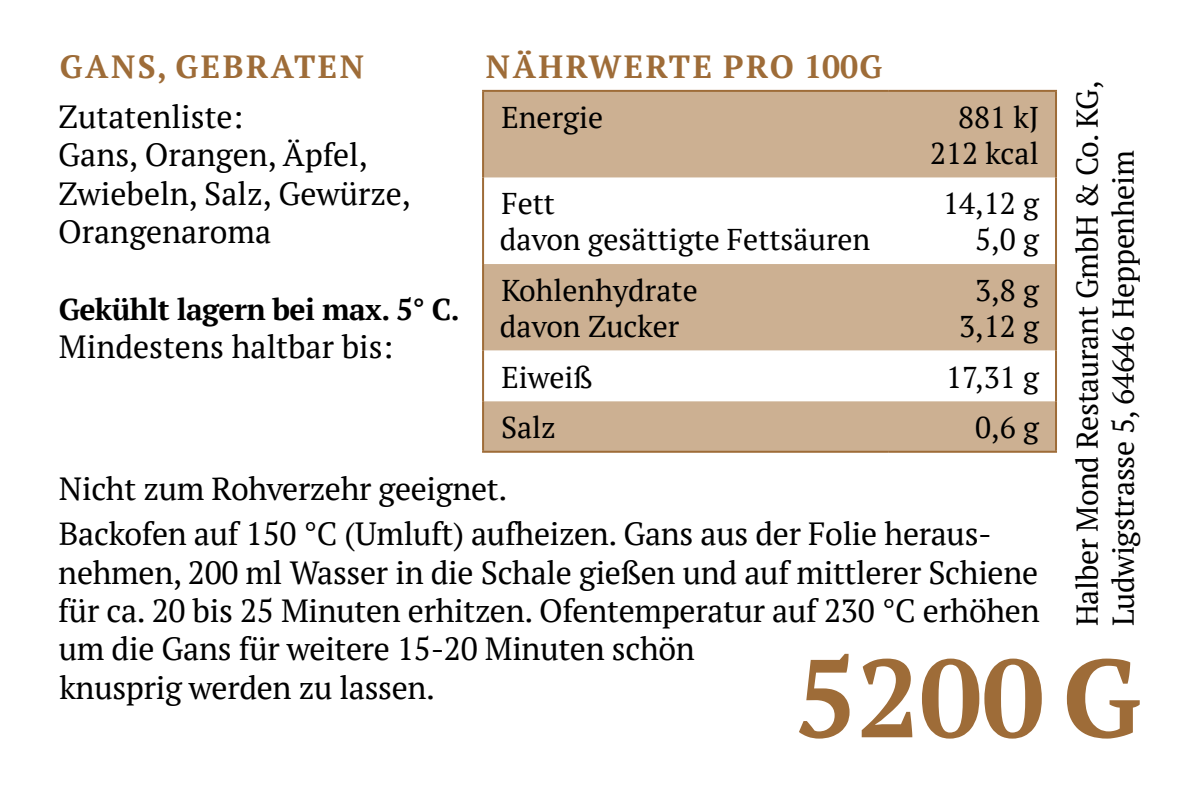
<style>
.page{position:relative;width:1191px;height:794px;background:#fff}
.page>*{position:absolute;margin:0;border:0;box-sizing:border-box;transform-origin:0 0}
.t1{font:700 110.4px "PT Serif";color:#9e6c38}
.t2{font:32px/38.4px "PT Serif";letter-spacing:-.01em;color:#000}
.t3{font:700 32px "PT Serif";letter-spacing:.08em;color:#9e6c38}
.t4{font:30px/36px "PT Serif";color:#000}
.t5{font:700 30px "PT Serif";letter-spacing:-.02em;color:#000}
</style>
<div class="page">
<div style="left:484px;top:92px;width:571px;height:85px;background:#ccb092"></div>
<div style="left:484px;top:264px;width:571px;height:187px;background:#ccb092"></div>
<svg style="left:484px;top:350px;width:571px;height:51px"></svg>
<hr style="left:482px;top:90px;width:406px;height:2px;background:#9e6c38">
<hr style="left:482px;top:92px;width:2px;height:85px;background:#9e6c38">
<hr style="left:888px;top:90px;width:169px;height:2px;background:#9e6c38">
<hr style="left:1055px;top:92px;width:2px;height:85px;background:#9e6c38">
<hr style="left:482px;top:177px;width:2px;height:87px;background:#9e6c38">
<hr style="left:1055px;top:177px;width:2px;height:87px;background:#9e6c38">
<hr style="left:482px;top:264px;width:2px;height:86px;background:#9e6c38">
<hr style="left:1055px;top:264px;width:2px;height:86px;background:#9e6c38">
<hr style="left:482px;top:350px;width:2px;height:51px;background:#9e6c38">
<hr style="left:1055px;top:350px;width:2px;height:51px;background:#9e6c38">
<hr style="left:482px;top:401px;width:2px;height:50px;background:#9e6c38">
<hr style="left:1055px;top:401px;width:2px;height:50px;background:#9e6c38">
<hr style="left:482px;top:451px;width:406px;height:2px;background:#9e6c38">
<hr style="left:888px;top:451px;width:169px;height:2px;background:#9e6c38">
<p class="t3" style="left:486px;top:45px;width:398px">NÄHRWERTE PRO 100G</p>
<p class="t3" style="left:60px;top:45px;width:306px">GANS, GEBRATEN</p>
<p class="t2" style="left:58px;top:97px;width:354px">Zutatenliste:<br>Gans, Orangen, Äpfel,<br>Zwiebeln, Salz, Gewürze,<br>Orangenaroma</p>
<p class="t4" style="left:1069px;top:626px;width:547px;rotate:-90deg">Halber Mond Restaurant GmbH &amp; Co. KG,<br>Ludwigstrasse 5, 64646 Heppenheim</p>
<p class="t4" style="left:501px;top:99px;width:103px">Energie</p>
<p class="t4" style="left:930px;top:99px;width:111px;text-align:right">881 kJ<br>212 kcal</p>
<p class="t4" style="left:500px;top:185px;width:372px">Fett<br>davon gesättigte Fettsäuren</p>
<p class="t4" style="left:943px;top:185px;width:97px;text-align:right">14,12 g<br>5,0 g</p>
<p class="t4" style="left:500px;top:272px;width:199px">Kohlenhydrate davon Zucker</p>
<p class="t4" style="left:959px;top:272px;width:81px;text-align:center">3,8 g<br>3,12 g</p>
<p class="t4" style="left:501px;top:358px;width:93px">Eiweiß</p>
<p class="t4" style="left:946px;top:358px;width:94px">17,31 g</p>
<p class="t4" style="left:501px;top:409px;width:56px">Salz</p>
<p class="t4" style="left:975px;top:409px;width:65px">0,6 g</p>
<p class="t5" style="left:59px;top:289px;width:402px">Gekühlt lagern bei max. 5° C.</p>
<p class="t2" style="left:59px;top:327px;width:336px">Mindestens haltbar bis:</p>
<p class="t2" style="left:59px;top:469px;width:450px">Nicht zum Rohverzehr geeignet.</p>
<p class="t2" style="left:58px;top:514px;width:983px">Backofen auf 150 °C (Umluft) aufheizen. Gans aus der Folie heraus&shy;nehmen, 200 ml Wasser in die Schale gießen und auf mittlerer Schiene für ca. 20 bis 25 Minuten erhitzen. Ofentemperatur auf 230 °C erhöhen um die Gans für weitere 15-20 Minuten schön<br>knusprig werden zu lassen.</p>
<h1 class="t1" style="left:794px;top:624px;width:348px">5200 G</h1>
</div>
